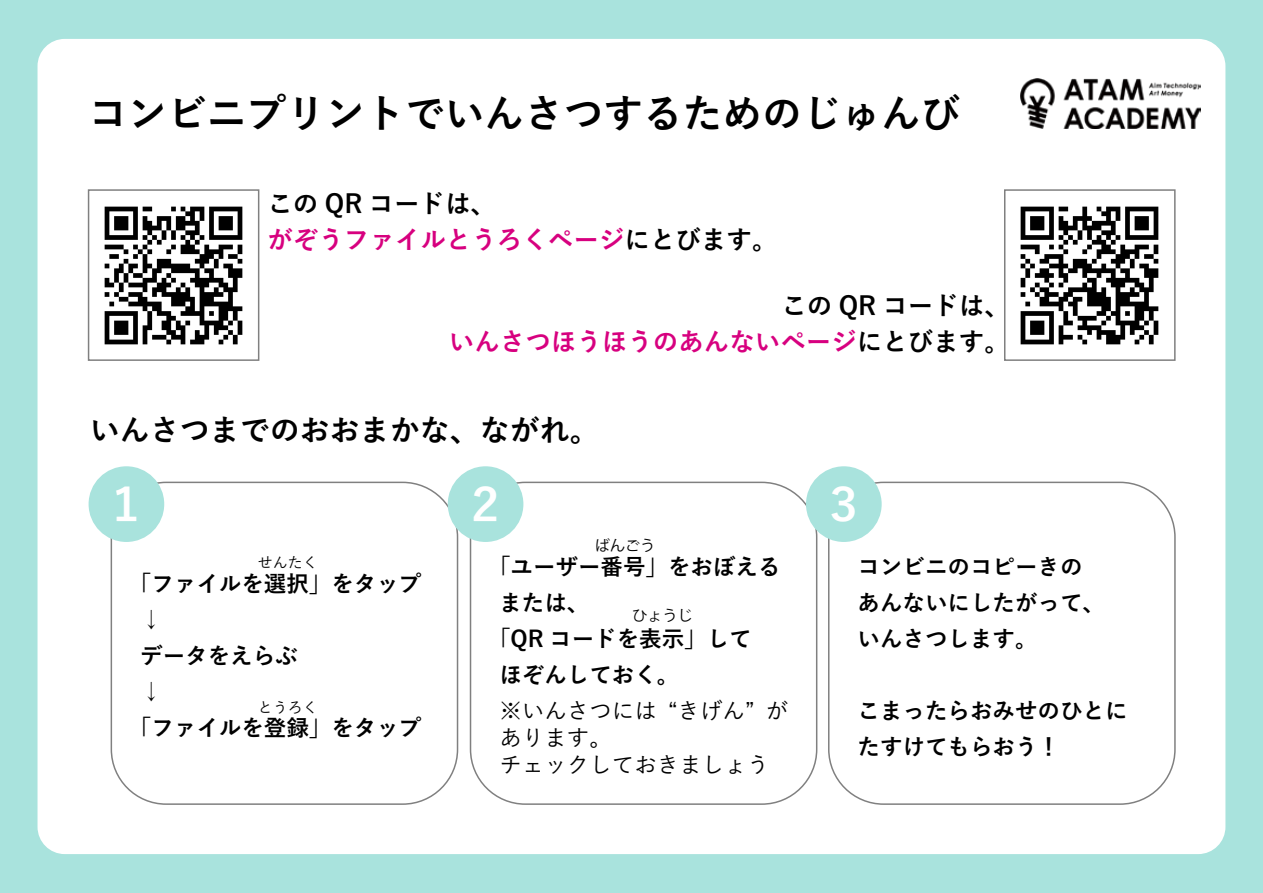
<style>
.page{position:relative;width:1263px;height:893px;background:#a9e3dd}
.page>*{position:absolute;margin:0;border:0;box-sizing:border-box;transform-origin:0 0}
.t1{font:700 45px "Yu Go";color:#fff}
.t2{font:700 39.6px "Yu Go";color:#000}
.t3{font:700 30px "Yu Go";color:#000}
.t4{font:700 25.5px/36px "Yu Go";color:#d7007f;text-align:right}
.t5{font:700 25.5px/36px "Yu Go";color:#000}
.t6{font:700 22.5px/36px "Yu Go";color:#000}
.t7{font:500 22.5px/27px "Yu Go";color:#000}
.t8{font:500 15px "Yu Go";color:#000}
.t9{font:15px "Koz Go Pr 6 N";color:#000}
.s1{color:#d7007f}
.s2{color:#000}
</style>
<div class="page">
<div style="left:38px;top:39px;width:1187px;height:815px;background:#fff;border-radius:27px"></div>
<img style="left:1020px;top:79px;width:180px;height:49px">
<img style="left:104px;top:206px;width:139px;height:139px">
<div style="left:88px;top:189px;width:171px;height:172px;border:2px solid #808080"></div>
<div style="left:111px;top:482px;width:347px;height:323px;border:2px solid #808080;border-radius:55px"></div>
<div style="left:89px;top:466px;width:75px;height:76px;background:#a9e3dd;border-radius:50%"></div>
<div style="left:470px;top:482px;width:347px;height:323px;border:2px solid #808080;border-radius:55px"></div>
<div style="left:448px;top:466px;width:75px;height:76px;background:#a9e3dd;border-radius:50%"></div>
<div style="left:828px;top:482px;width:348px;height:323px;border:2px solid #808080;border-radius:55px"></div>
<div style="left:806px;top:466px;width:76px;height:76px;background:#a9e3dd;border-radius:50%"></div>
<img style="left:1020px;top:206px;width:139px;height:139px">
<div style="left:1004px;top:189px;width:171px;height:172px;border:2px solid #808080"></div>
<h2 class="t2" style="left:88px;top:91px;width:874px">コンビニプリントでいんさつするためのじゅんび</h2>
<p class="t5" style="left:267px;top:186px;width:512px">この QR コードは、<br><span class="s1">がぞうファイルとうろくページ</span>にとびます。</p>
<p class="t4" style="left:449px;top:289px;width:562px"><span class="s2">この QR コードは、<br></span>いんさつほうほうのあんないページ<span class="s2">にとびます。</span></p>
<h3 class="t3" style="left:90px;top:413px;width:512px">いんさつまでのおおまかな、ながれ。</h3>
<h1 class="t1" style="left:104px;top:479px;width:46px">１</h1>
<p class="t8" style="left:258px;top:548px;width:61px">せんたく</p>
<p class="t6" style="left:129px;top:566px;width:294px">「ファイルを選択」をタップ</p>
<p class="t6" style="left:140px;top:602px;width:24px">↓</p>
<p class="t6" style="left:140px;top:638px;width:159px">データをえらぶ</p>
<p class="t6" style="left:140px;top:674px;width:24px">↓</p>
<p class="t6" style="left:129px;top:710px;width:294px">「ファイルを登録」をタップ</p>
<p class="t8" style="left:258px;top:693px;width:61px">とうろく</p>
<h1 class="t1" style="left:463px;top:479px;width:46px">２</h1>
<p class="t9" style="left:595px;top:537px;width:61px">ばんごう</p>
<p class="t6" style="left:488px;top:549px;width:294px">「ユーザー番号」をおぼえる</p>
<p class="t6" style="left:499px;top:585px;width:91px">または、</p>
<p class="t6" style="left:488px;top:621px;width:265px">「QR コードを表示」して</p>
<p class="t6" style="left:499px;top:657px;width:181px">ほぞんしておく。</p>
<p class="t7" style="left:499px;top:695px;width:291px">※いんさつには “きげん” があります。<br>チェックしておきましょう</p>
<p class="t9" style="left:633px;top:607px;width:61px">ひょうじ</p>
<h1 class="t1" style="left:821px;top:479px;width:46px">３</h1>
<p class="t6" style="left:857px;top:549px;width:249px">コンビニのコピーきのあんないにしたがって、いんさつします。</p>
<p class="t6" style="left:857px;top:693px;width:271px">こまったらおみせのひとにたすけてもらおう！</p>
</div>
